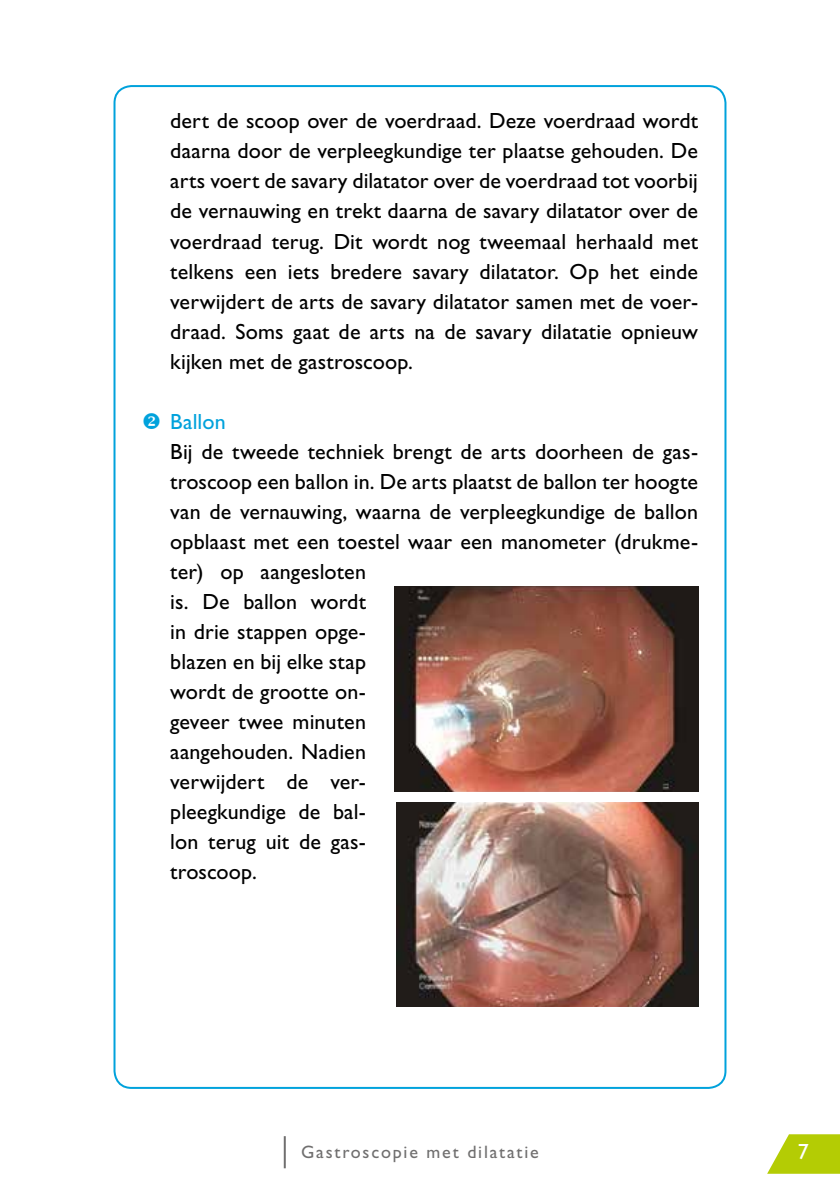
<style>
.page{position:relative;width:840px;height:1191px;background:#fff}
.page>*{position:absolute;margin:0;border:0;box-sizing:border-box;transform-origin:0 0}
.t1{font:22px/30px "Gill Sans Std";letter-spacing:.005em;color:#000;text-align:justify}
.t2{font:22px "Gill Sans Std";color:#fff}
.t3{font:18px "Gill Sans Std";letter-spacing:.1em;color:#706f6f}
.s1{color:#00a2dc}
</style>
<div class="page">
<svg style="left:767px;top:1134px;width:72px;height:39px"></svg>
<hr style="left:283px;top:1136px;width:2px;height:32px;background:#706f6f">
<img style="left:396px;top:802px;width:301px;height:204px">
<img style="left:394px;top:587px;width:303px;height:204px">
<p class="t1" style="left:170px;top:106px;width:529px">dert de scoop over de voerdraad. Deze voerdraad wordt daarna door de verpleegkundige ter plaatse gehouden. De arts voert de savary dilatator over de voerdraad tot voorbij de vernauwing en trekt daarna de savary dilatator over de voerdraad terug. Dit wordt nog tweemaal herhaald met telkens een iets bredere savary dilatator. Op het einde verwijdert de arts de savary dilatator samen met de voer&shy;draad. Soms gaat de arts na de savary dilatatie opnieuw kijken met de gastroscoop.</p>
<p class="t1" style="left:170px;top:406px;width:529px;text-align:left;text-indent:-28px"><span class="s1">❖ Ballon<br></span>Bij de tweede techniek brengt de arts doorheen de gas&shy;troscoop een ballon in. De arts plaatst de ballon ter hoogte van de vernauwing, waarna de verpleegkundige de ballon opblaast met een toestel waar een manometer (drukme&shy;ter) op aangesloten<br>is. De ballon wordt<br>in drie stappen opge-<br>blazen en bij elke stap<br>wordt de grootte on-<br>geveer twee minuten<br>aangehouden. Nadien<br>verwijdert de ver-<br>pleegkundige de bal-<br>lon terug uit de gas-<br>troscoop.</p>
<p class="t3" style="left:301px;top:1141px;width:239px">Gastroscopie met dilatatie</p>
<p class="t2" style="left:797px;top:1138px;width:12px">7</p>
</div>
